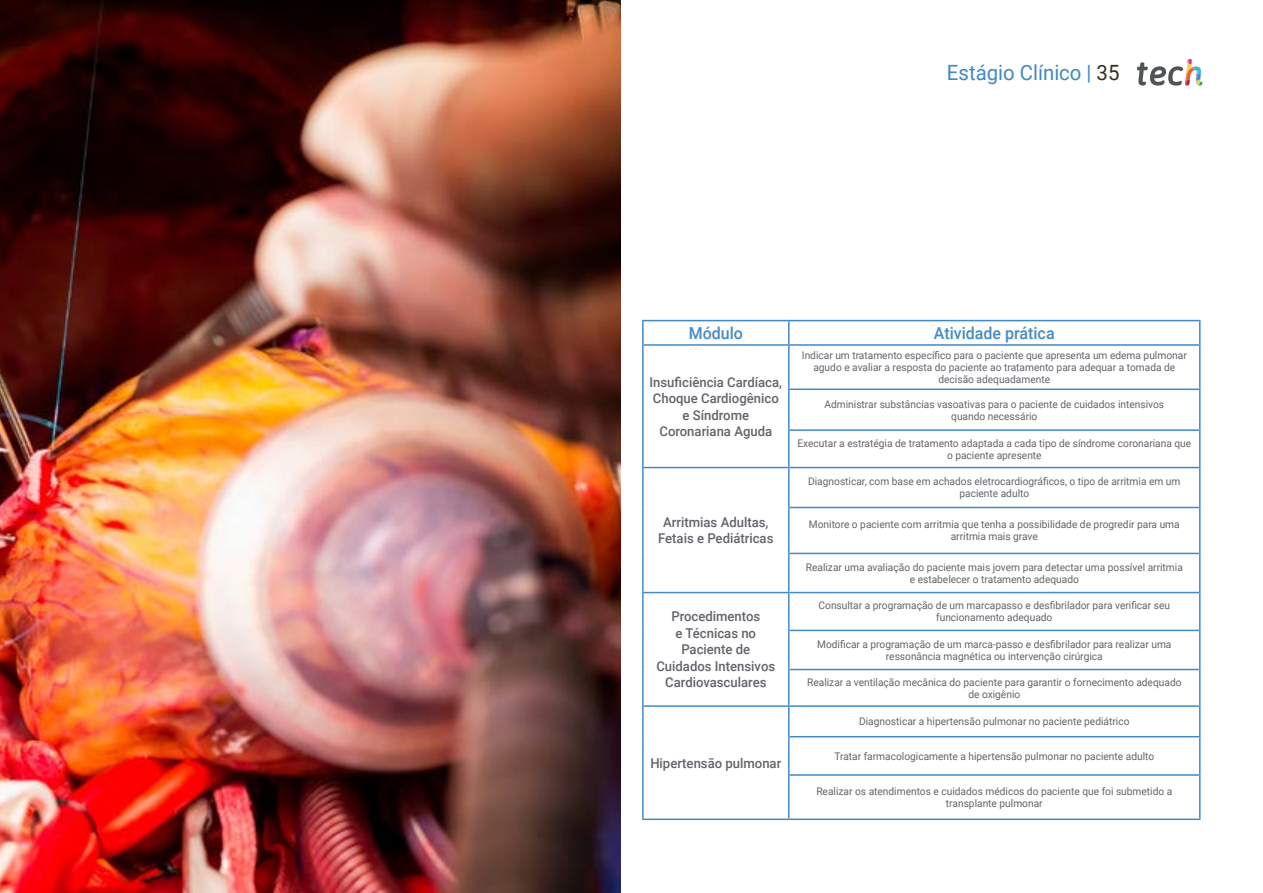
<style>
.page{position:relative;width:1263px;height:893px;background:#fff}
.page>*{position:absolute;margin:0;border:0;box-sizing:border-box;transform-origin:0 0}
.t1{font:21px "Roboto";color:#4089c5}
.t2{font:500 16.5px "Roboto";color:#438ac6}
.t3{font:500 13.5px/16.5px "Roboto";color:#61646a;text-align:center}
.t4{font:10.5px/12px "Roboto";color:#61646a;text-align:center}
.s1{color:#312e20}
</style>
<div class="page">
<img style="left:0;top:0;width:621px;height:893px">
<svg style="left:1137px;top:59px;width:65px;height:27px"></svg>
<hr style="left:642px;top:818px;width:147px;height:2px;background:#4089c5">
<hr style="left:642px;top:593px;width:2px;height:37px;background:#438ac6">
<hr style="left:788px;top:593px;width:1px;height:37px;background:#438ac6">
<hr style="left:642px;top:630px;width:2px;height:39px;background:#438ac6">
<hr style="left:788px;top:630px;width:1px;height:39px;background:#438ac6">
<hr style="left:642px;top:669px;width:2px;height:37px;background:#438ac6">
<hr style="left:788px;top:669px;width:1px;height:37px;background:#438ac6">
<hr style="left:642px;top:706px;width:2px;height:31px;background:#438ac6">
<hr style="left:788px;top:706px;width:1px;height:31px;background:#438ac6">
<hr style="left:642px;top:737px;width:2px;height:38px;background:#438ac6">
<hr style="left:788px;top:737px;width:1px;height:38px;background:#438ac6">
<hr style="left:642px;top:775px;width:2px;height:43px;background:#438ac6">
<hr style="left:788px;top:775px;width:1px;height:43px;background:#438ac6">
<hr style="left:789px;top:507px;width:410px;height:1px;background:#438ac6">
<hr style="left:789px;top:553px;width:410px;height:1px;background:#438ac6">
<hr style="left:789px;top:592px;width:410px;height:1px;background:#438ac6">
<hr style="left:789px;top:630px;width:410px;height:1px;background:#438ac6">
<hr style="left:789px;top:669px;width:410px;height:1px;background:#438ac6">
<hr style="left:644px;top:344px;width:144px;height:2px;background:#438ac6">
<hr style="left:642px;top:345px;width:2px;height:44px;background:#4089c5">
<hr style="left:642px;top:389px;width:2px;height:41px;background:#4089c5">
<hr style="left:642px;top:430px;width:2px;height:37px;background:#4089c5">
<hr style="left:788px;top:346px;width:1px;height:43px;background:#438ac6">
<hr style="left:644px;top:705px;width:144px;height:2px;background:#438ac6">
<hr style="left:642px;top:320px;width:147px;height:1px;background:#4089c5">
<hr style="left:642px;top:321px;width:2px;height:24px;background:#4089c5">
<hr style="left:789px;top:320px;width:411px;height:1px;background:#4089c5">
<svg style="left:788px;top:321px;width:1px;height:23px"></svg>
<svg style="left:1199px;top:321px;width:1px;height:23px"></svg>
<hr style="left:788px;top:344px;width:412px;height:2px;background:#4089c5">
<hr style="left:1199px;top:346px;width:1px;height:43px;background:#4089c5">
<hr style="left:788px;top:390px;width:1px;height:39px;background:#4089c5">
<hr style="left:1199px;top:390px;width:1px;height:39px;background:#4089c5">
<hr style="left:788px;top:429px;width:412px;height:2px;background:#4089c5">
<hr style="left:788px;top:431px;width:1px;height:36px;background:#4089c5">
<hr style="left:1199px;top:431px;width:1px;height:36px;background:#4089c5">
<hr style="left:1199px;top:468px;width:1px;height:39px;background:#4089c5">
<hr style="left:789px;top:705px;width:411px;height:2px;background:#4089c5">
<hr style="left:789px;top:736px;width:411px;height:1px;background:#4089c5">
<hr style="left:789px;top:774px;width:411px;height:2px;background:#4089c5">
<hr style="left:789px;top:818px;width:411px;height:2px;background:#4089c5">
<hr style="left:788px;top:389px;width:412px;height:1px;background:#4089c5">
<hr style="left:789px;top:467px;width:411px;height:1px;background:#4089c5">
<hr style="left:1199px;top:507px;width:1px;height:46px;background:#4089c5">
<hr style="left:1199px;top:553px;width:1px;height:40px;background:#4089c5">
<hr style="left:1199px;top:593px;width:1px;height:37px;background:#4089c5">
<hr style="left:1199px;top:630px;width:1px;height:39px;background:#4089c5">
<hr style="left:1199px;top:669px;width:1px;height:36px;background:#4089c5">
<svg style="left:1199px;top:707px;width:1px;height:29px"></svg>
<hr style="left:1199px;top:737px;width:1px;height:37px;background:#4089c5">
<hr style="left:1199px;top:776px;width:1px;height:42px;background:#4089c5">
<hr style="left:642px;top:467px;width:147px;height:1px;background:#438ac6">
<hr style="left:642px;top:468px;width:2px;height:39px;background:#438ac6">
<hr style="left:788px;top:468px;width:1px;height:39px;background:#438ac6">
<hr style="left:642px;top:507px;width:2px;height:46px;background:#438ac6">
<hr style="left:788px;top:507px;width:1px;height:46px;background:#438ac6">
<hr style="left:642px;top:553px;width:2px;height:39px;background:#438ac6">
<hr style="left:788px;top:553px;width:1px;height:39px;background:#438ac6">
<hr style="left:642px;top:592px;width:147px;height:1px;background:#438ac6">
<h1 class="t1" style="left:947px;top:57px;width:174px">Estágio Clínico | <span class="s1">35</span></h1>
<h2 class="t2" style="left:689px;top:322px;width:56px">Módulo</h2>
<h2 class="t2" style="left:934px;top:322px;width:122px">Atividade prática</h2>
<p class="t3" style="left:649px;top:373px;width:134px">Insuficiência Cardíaca,<br>Choque Cardiogênico e Síndrome<br>Coronariana Aguda</p>
<p class="t4" style="left:802px;top:349px;width:386px">Indicar um tratamento específico para o paciente que apresenta um edema pulmonar agudo e avaliar a resposta do paciente ao tratamento para adequar a tomada de decisão adequadamente</p>
<p class="t4" style="left:824px;top:397px;width:341px">Administrar substâncias vasoativas para o paciente de cuidados intensivos quando necessário</p>
<p class="t4" style="left:797px;top:437px;width:395px">Executar a estratégia de tratamento adaptada a cada tipo de síndrome coronariana que o paciente apresente</p>
<p class="t3" style="left:658px;top:513px;width:117px">Arritmias Adultas,<br>Fetais e Pediátricas</p>
<p class="t4" style="left:808px;top:475px;width:374px">Diagnosticar, com base em achados eletrocardiográficos, o tipo de arritmia em um paciente adulto</p>
<p class="t4" style="left:809px;top:518px;width:372px">Monitore o paciente com arritmia que tenha a possibilidade de progredir para uma arritmia mais grave</p>
<p class="t4" style="left:806px;top:561px;width:379px">Realizar uma avaliação do paciente mais jovem para detectar uma possível arritmia e estabelecer o tratamento adequado</p>
<p class="t3" style="left:656px;top:608px;width:120px">Procedimentos<br>e Técnicas no<br>Paciente de<br>Cuidados Intensivos<br>Cardiovasculares</p>
<p class="t4" style="left:818px;top:599px;width:353px">Consultar a programação de um marcapasso e desfibrilador para verificar seu funcionamento adequado</p>
<p class="t4" style="left:817px;top:638px;width:356px">Modificar a programação de um marca-passo e desfibrilador para realizar uma ressonância magnética ou intervenção cirúrgica</p>
<p class="t4" style="left:807px;top:676px;width:376px">Realizar a ventilação mecânica do paciente para garantir o fornecimento adequado de oxigênio</p>
<p class="t3" style="left:650px;top:754px;width:132px">Hipertensão pulmonar</p>
<p class="t4" style="left:859px;top:715px;width:272px">Diagnosticar a hipertensão pulmonar no paciente pediátrico</p>
<p class="t4" style="left:834px;top:750px;width:321px">Tratar farmacologicamente a hipertensão pulmonar no paciente adulto</p>
<p class="t4" style="left:816px;top:785px;width:357px">Realizar os atendimentos e cuidados médicos do paciente que foi submetido a transplante pulmonar</p>
</div>
